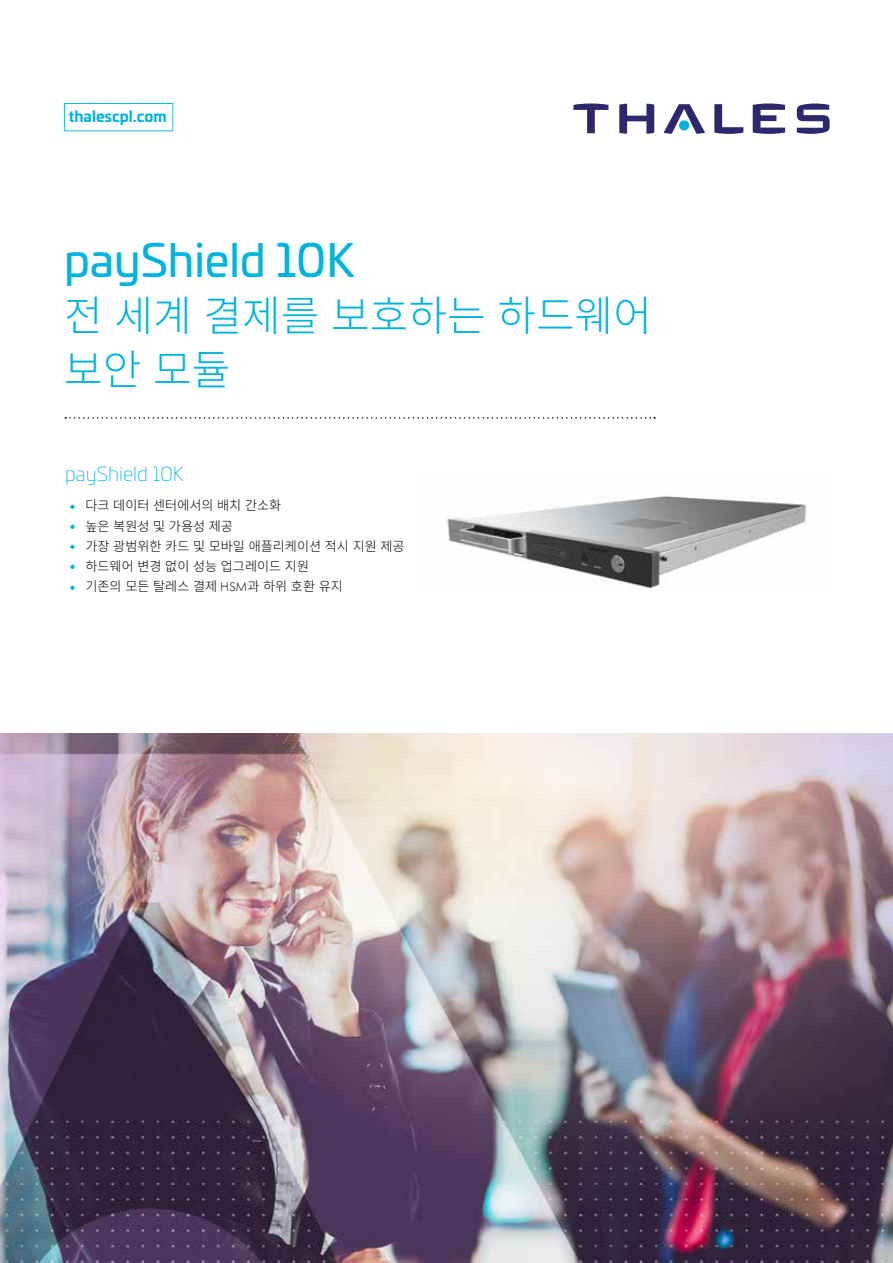
<style>
.page{position:relative;width:893px;height:1263px;background:#fff}
.page>*{position:absolute;margin:0;border:0;box-sizing:border-box;transform-origin:0 0}
.t1{font:45px "Univia Pro";color:#00b4dd}
.t2{font:300 42px/54px "Source Han Sans KR";color:#00b4dd}
.t3{font:200 19.5px "Univia Pro";color:#00b4dd}
.t4{font:700 15px "Univia Pro";color:#00b4dd}
.t5{font:300 13.2px "Source Han Sans KR";color:#000}
.s1{font-family:"Futura PT";font-weight:700;font-size:15px;color:#00b4dd}
.s2{font-family:"Futura PT"}
</style>
<div class="page">
<svg style="left:797px;top:103px;width:33px;height:31px"></svg>
<svg style="left:753px;top:103px;width:32px;height:31px"></svg>
<svg style="left:714px;top:104px;width:29px;height:30px"></svg>
<svg style="left:664px;top:104px;width:41px;height:30px"></svg>
<div style="left:679px;top:120px;width:10px;height:10px;background:#00b4dd;border-radius:50%"></div>
<svg style="left:619px;top:104px;width:35px;height:30px"></svg>
<svg style="left:573px;top:104px;width:35px;height:29px"></svg>
<svg style="left:64px;top:103px;width:109px;height:28px"></svg>
<img style="left:0;top:733px;width:893px;height:530px">
<svg style="left:65px;top:417px;width:590px;height:2px"></svg>
<img style="left:447px;top:496px;width:360px;height:93px">
<p class="t4" style="left:69px;top:104px;width:99px">thalescpl.com</p>
<h1 class="t1" style="left:64px;top:226px;width:292px">payShield 10K</h1>
<h2 class="t2" style="left:64px;top:289px;width:590px">전 세계 결제를 보호하는 하드웨어 보안 모듈</h2>
<h3 class="t3" style="left:65px;top:460px;width:120px">payShield 10K</h3>
<p class="t5" style="left:65px;top:498px;width:218px"><span class="s1">•</span> 다크 데이터 센터에서의 배치 간소화</p>
<p class="t5" style="left:65px;top:518px;width:169px"><span class="s1">•</span> 높은 복원성 및 가용성 제공</p>
<p class="t5" style="left:65px;top:538px;width:341px"><span class="s1">•</span> 가장 광범위한 카드 및 모바일 애플리케이션 적시 지원 제공</p>
<p class="t5" style="left:65px;top:559px;width:245px"><span class="s1">•</span> 하드웨어 변경 없이 성능 업그레이드 지원</p>
<p class="t5" style="left:65px;top:579px;width:279px"><span class="s1">•</span> 기존의 모든 탈레스 결제 <span class="s2">HSM</span>과 하위 호환 유지</p>
</div>
